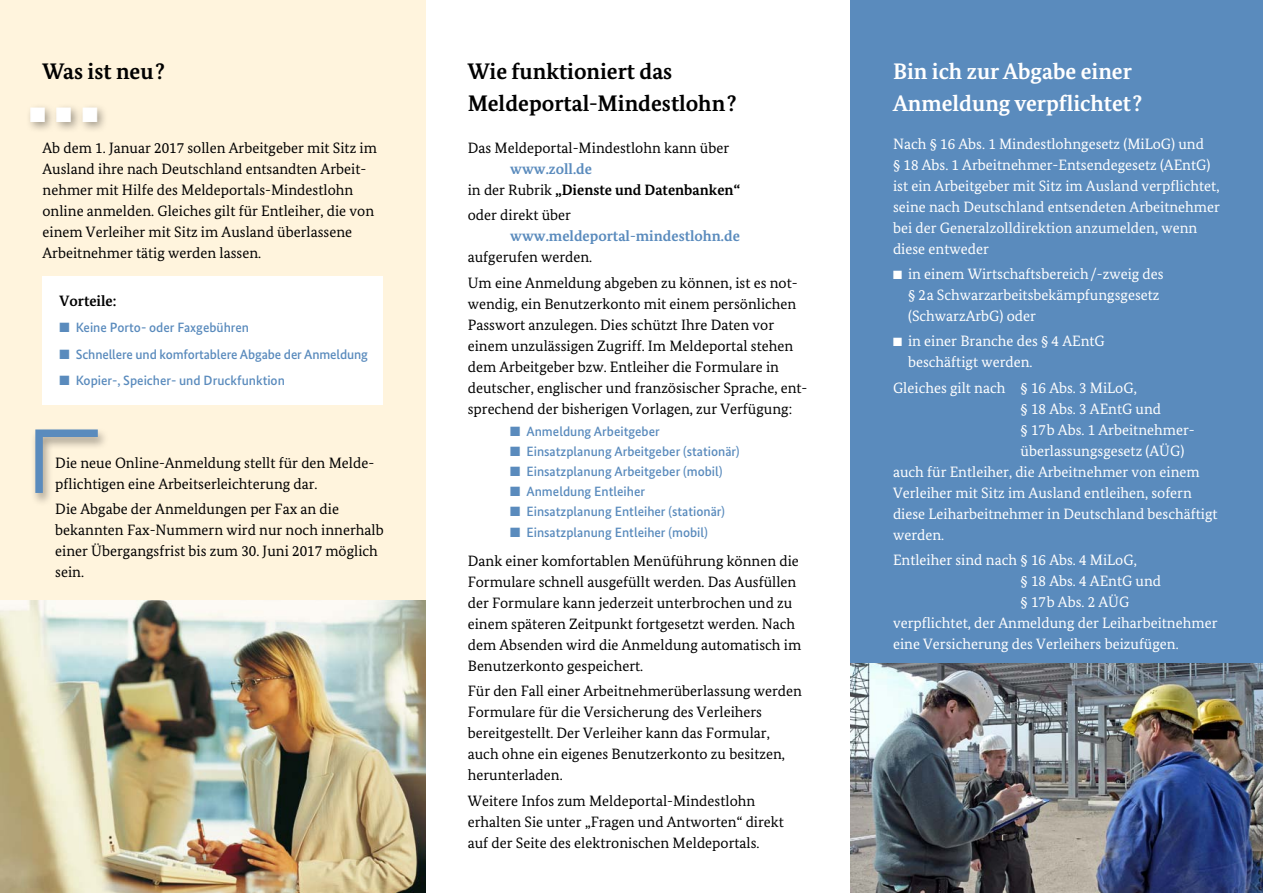
<style>
.page{position:relative;width:1263px;height:893px;background:#fff}
.page>*{position:absolute;margin:0;border:0;box-sizing:border-box;transform-origin:0 0}
.t1{font:700 22.5px/31.5px "Bundes Serif";color:#000}
.t2{font:700 22.5px/31.5px "Bundes Serif";color:#fff}
.t3{font:21px "Zapf Dingbats ITC";color:#fff}
.t4{font:15px/21px "Bundes Serif";color:#000}
.t5{font:15px/21px "Bundes Serif";color:#fff}
.t6{font:700 15px/21px "Bundes Serif";color:#000}
.t7{font:700 15px "Bundes Serif";color:#5a8bbd}
.t8{font:500 13.5px "Bundes Sans";color:#5a8bbd}
.s1{color:#5a8bbd}
.s2{font-weight:400}
</style>
<div class="page">
<div style="left:850px;top:0;width:413px;height:893px;background:#5a8bbd"></div>
<div style="left:0;top:0;width:425px;height:893px;background:#fff4dd"></div>
<img style="left:850px;top:663px;width:413px;height:230px">
<div style="left:30px;top:427px;width:79px;height:80px;background:#000;opacity:.35"></div>
<svg style="left:35px;top:429px;width:63px;height:64px"></svg>
<div style="left:43px;top:276px;width:340px;height:129px;background:#fff"></div>
<img style="left:0;top:601px;width:425px;height:292px">
<div style="left:25px;top:103px;width:83px;height:30px;background:#000;opacity:.35"></div>
<h1 class="t1" style="left:43px;top:56px;width:124px">Was ist neu?</h1>
<h2 class="t3" style="left:30px;top:105px;width:70px">■■■</h2>
<p class="t4" style="left:43px;top:137px;width:336px">Ab dem 1. Januar 2017 sollen Arbeitgeber mit Sitz im Ausland ihre nach Deutschland entsandten Arbeit&shy;nehmer mit Hilfe des Meldeportals-Mindestlohn online anmelden. Gleiches gilt für Entleiher, die von einem Verleiher mit Sitz im Ausland überlassene Arbeitnehmer tätig werden lassen.</p>
<p class="t6" style="left:60px;top:290px;width:58px">Vorteile:</p>
<p class="t8" style="left:60px;top:320px;width:191px">■ Keine Porto- oder Faxgebühren</p>
<p class="t8" style="left:60px;top:346px;width:310px">■ Schnellere und komfortablere Abgabe der Anmeldung</p>
<p class="t8" style="left:60px;top:373px;width:227px">■ Kopier-, Speicher- und Druckfunktion</p>
<p class="t4" style="left:55px;top:452px;width:319px">Die neue Online-Anmeldung stellt für den Melde&shy;pflichtigen eine Arbeitserleichterung dar.</p>
<p class="t4" style="left:55px;top:499px;width:330px">Die Abgabe der Anmeldungen per Fax an die bekannten Fax-Nummern wird nur noch innerhalb einer Übergangsfrist bis zum 30. Juni 2017 möglich sein.</p>
<h1 class="t1" style="left:468px;top:56px;width:270px">Wie funktioniert das<br>Meldeportal-Mindestlohn?</h1>
<p class="t4" style="left:468px;top:137px;width:263px">Das Meldeportal-Mindestlohn kann über</p>
<p class="t6" style="left:468px;top:158px;width:274px;text-indent:43px"><span class="s1">www.zoll.de<br></span><span class="s2">in der Rubrik</span> „Dienste und Datenbanken“</p>
<p class="t4" style="left:468px;top:205px;width:105px">oder direkt über</p>
<p class="t7" style="left:510px;top:227px;width:231px">www.meldeportal-mindestlohn.de</p>
<p class="t4" style="left:468px;top:244px;width:331px;line-height:25.2px">aufgerufen werden.<br>Um eine Anmeldung abgeben zu können, ist es not-</p>
<p class="t4" style="left:468px;top:293px;width:341px">wendig, ein Benutzerkonto mit einem persönlichen Passwort anzulegen. Dies schützt Ihre Daten vor einem unzulässigen Zugriff. Im Meldeportal stehen dem Arbeitgeber bzw. Entleiher die Formulare in deutscher, englischer und französischer Sprache, ent&shy;sprechend der bisherigen Vorlagen, zur Verfügung:</p>
<p class="t8" style="left:510px;top:423px;width:151px">■ Anmeldung Arbeitgeber</p>
<p class="t8" style="left:510px;top:443px;width:231px">■ Einsatzplanung Arbeitgeber (stationär)</p>
<p class="t8" style="left:510px;top:463px;width:214px">■ Einsatzplanung Arbeitgeber (mobil)</p>
<p class="t8" style="left:510px;top:483px;width:136px">■ Anmeldung Entleiher</p>
<p class="t8" style="left:510px;top:503px;width:216px">■ Einsatzplanung Entleiher (stationär)</p>
<p class="t8" style="left:510px;top:524px;width:199px">■ Einsatzplanung Entleiher (mobil)</p>
<p class="t4" style="left:468px;top:550px;width:335px">Dank einer komfortablen Menüführung können die Formulare schnell ausgefüllt werden. Das Ausfüllen der Formulare kann jederzeit unterbrochen und zu einem späteren Zeitpunkt fortgesetzt werden. Nach dem Absenden wird die Anmeldung automatisch im Benutzerkonto gespeichert.</p>
<p class="t4" style="left:468px;top:680px;width:336px">Für den Fall einer Arbeitnehmerüberlassung werden Formulare für die Versicherung des Verleihers bereitgestellt. Der Verleiher kann das Formular, auch ohne ein eigenes Benutzerkonto zu besitzen, herunterladen.</p>
<p class="t4" style="left:468px;top:790px;width:318px">Weitere Infos zum Meldeportal-Mindestlohn erhalten Sie unter „Fragen und Antworten“ direkt auf der Seite des elektronischen Meldeportals.</p>
<h1 class="t2" style="left:893px;top:56px;width:251px">Bin ich zur Abgabe einer<br>Anmeldung verpflichtet?</h1>
<p class="t5" style="left:893px;top:133px;width:328px">Nach § 16 Abs. 1 Mindestlohngesetz (MiLoG) und<br>§ 18 Abs. 1 Arbeitnehmer-Entsendegesetz (AEntG) ist ein Arbeitgeber mit Sitz im Ausland verpflichtet, seine nach Deutschland entsendeten Arbeitnehmer bei der Generalzolldirektion anzumelden, wenn diese entweder</p>
<p class="t5" style="left:908px;top:263px;width:257px;text-indent:-15px">■ in einem Wirtschaftsbereich/-zweig des § 2a Schwarzarbeitsbekämpfungsgesetz (SchwarzArbG) oder</p>
<p class="t5" style="left:908px;top:331px;width:198px;text-indent:-15px">■ in einer Branche des § 4 AEntG beschäftigt werden.</p>
<p class="t5" style="left:893px;top:377px;width:245px">Gleiches gilt nach § 16 Abs. 3 MiLoG,</p>
<p class="t5" style="left:1020px;top:398px;width:142px">§ 18 Abs. 3 AEntG und</p>
<p class="t5" style="left:1020px;top:419px;width:174px">§ 17b Abs. 1 Arbeitnehmer-</p>
<p class="t5" style="left:1020px;top:440px;width:165px">überlassungsgesetz (AÜG)</p>
<p class="t5" style="left:893px;top:461px;width:308px">auch für Entleiher, die Arbeitnehmer von einem</p>
<p class="t5" style="left:893px;top:482px;width:300px">Verleiher mit Sitz im Ausland entleihen, sofern</p>
<p class="t5" style="left:893px;top:503px;width:326px">diese Leiharbeitnehmer in Deutschland beschäftigt</p>
<p class="t5" style="left:893px;top:524px;width:53px">werden.</p>
<p class="t5" style="left:893px;top:549px;width:245px">Entleiher sind nach § 16 Abs. 4 MiLoG,</p>
<p class="t5" style="left:1020px;top:570px;width:142px">§ 18 Abs. 4 AEntG und</p>
<p class="t5" style="left:1020px;top:591px;width:110px">§ 17b Abs. 2 AÜG</p>
<p class="t5" style="left:893px;top:612px;width:326px">verpflichtet, der Anmeldung der Leiharbeitnehmer</p>
<p class="t5" style="left:893px;top:633px;width:287px">eine Versicherung des Verleihers beizufügen.</p>
</div>
